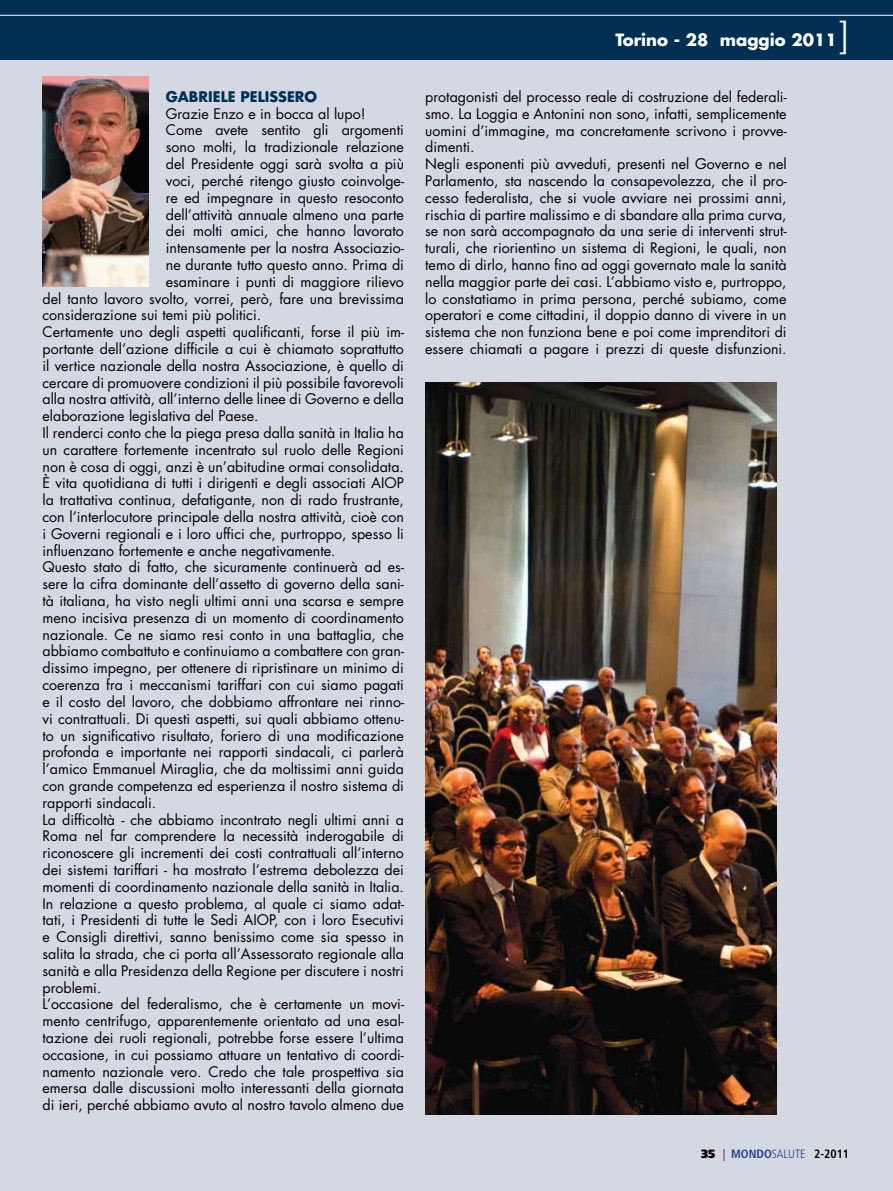
<style>
.page{position:relative;width:893px;height:1191px;background:#fff}
.page>*{position:absolute;margin:0;border:0;box-sizing:border-box;transform-origin:0 0}
.t1{font:300 37.5px "Frutiger";color:#fff}
.t2{font:700 16.5px "Futura Std";color:#fff}
.t3{font:14.25px/16.8px "Futura Std";color:#000}
.t4{font:700 14.25px "Futura Std";color:#002f54}
.t5{font:300 condensed 12px "Frutiger";color:#25408f}
.s1{font-weight:900;font-stretch:normal;color:#000}
.s2{color:#000}
.s3{font-weight:700}
.s4{font-weight:700;color:#000}
</style>
<div class="page">
<div style="left:0;top:60px;width:893px;height:1131px;background:#d4d8e2"></div>
<img style="left:43px;top:77px;width:106px;height:209px">
<img style="left:425px;top:383px;width:351px;height:731px">
<div style="left:0;top:0;width:893px;height:60px;background:#002f54"></div>
<hr style="left:0;top:15px;width:893px;height:1px;background:#fff">
<p class="t4" style="left:166px;top:90px;width:153px">GABRIELE PELISSERO</p>
<p class="t3" style="left:166px;top:106px;width:201px">Grazie Enzo e in bocca al lupo!</p>
<p class="t3" style="left:166px;top:123px;width:240px">Come avete sentito gli argomenti</p>
<p class="t3" style="left:166px;top:140px;width:240px">sono molti, la tradizionale relazione</p>
<p class="t3" style="left:166px;top:156px;width:240px">del Presidente oggi sarà svolta a più</p>
<p class="t3" style="left:166px;top:173px;width:240px">voci, perché ritengo giusto coinvolge-</p>
<p class="t3" style="left:166px;top:190px;width:240px">re ed impegnare in questo resoconto</p>
<p class="t3" style="left:166px;top:207px;width:240px">dell’attività annuale almeno una parte</p>
<p class="t3" style="left:166px;top:224px;width:240px">dei molti amici, che hanno lavorato</p>
<p class="t3" style="left:166px;top:240px;width:240px">intensamente per la nostra Associazio-</p>
<p class="t3" style="left:166px;top:257px;width:240px">ne durante tutto questo anno. Prima di</p>
<p class="t3" style="left:166px;top:274px;width:240px">esaminare i punti di maggiore rilievo</p>
<p class="t3" style="left:43px;top:291px;width:363px">del tanto lavoro svolto, vorrei, però, fare una brevissima</p>
<p class="t3" style="left:43px;top:308px;width:220px">considerazione sui temi più politici.</p>
<p class="t3" style="left:43px;top:324px;width:363px">Certamente uno degli aspetti qualificanti, forse il più im-</p>
<p class="t3" style="left:43px;top:341px;width:363px">portante dell’azione difficile a cui è chiamato soprattutto</p>
<p class="t3" style="left:43px;top:358px;width:363px">il vertice nazionale della nostra Associazione, è quello di</p>
<p class="t3" style="left:43px;top:375px;width:363px">cercare di promuovere condizioni il più possibile favorevoli</p>
<p class="t3" style="left:43px;top:392px;width:363px">alla nostra attività, all’interno delle linee di Governo e della</p>
<p class="t3" style="left:43px;top:408px;width:218px">elaborazione legislativa del Paese.</p>
<p class="t3" style="left:43px;top:425px;width:363px">Il renderci conto che la piega presa dalla sanità in Italia ha</p>
<p class="t3" style="left:43px;top:442px;width:363px">un carattere fortemente incentrato sul ruolo delle Regioni</p>
<p class="t3" style="left:43px;top:459px;width:363px">non è cosa di oggi, anzi è un’abitudine ormai consolidata.</p>
<p class="t3" style="left:43px;top:476px;width:363px">È vita quotidiana di tutti i dirigenti e degli associati AIOP</p>
<p class="t3" style="left:43px;top:492px;width:363px">la trattativa continua, defatigante, non di rado frustrante,</p>
<p class="t3" style="left:43px;top:509px;width:363px">con l’interlocutore principale della nostra attività, cioè con</p>
<p class="t3" style="left:43px;top:526px;width:363px">i Governi regionali e i loro uffici che, purtroppo, spesso li</p>
<p class="t3" style="left:43px;top:543px;width:295px">influenzano fortemente e anche negativamente.</p>
<p class="t3" style="left:43px;top:560px;width:363px">Questo stato di fatto, che sicuramente continuerà ad es-</p>
<p class="t3" style="left:43px;top:576px;width:363px">sere la cifra dominante dell’assetto di governo della sani-</p>
<p class="t3" style="left:43px;top:593px;width:363px">tà italiana, ha visto negli ultimi anni una scarsa e sempre</p>
<p class="t3" style="left:43px;top:610px;width:363px">meno incisiva presenza di un momento di coordinamento</p>
<p class="t3" style="left:43px;top:627px;width:363px">nazionale. Ce ne siamo resi conto in una battaglia, che</p>
<p class="t3" style="left:43px;top:644px;width:363px">abbiamo combattuto e continuiamo a combattere con gran-</p>
<p class="t3" style="left:43px;top:660px;width:363px">dissimo impegno, per ottenere di ripristinare un minimo di</p>
<p class="t3" style="left:43px;top:677px;width:363px">coerenza fra i meccanismi tariffari con cui siamo pagati</p>
<p class="t3" style="left:43px;top:694px;width:363px">e il costo del lavoro, che dobbiamo affrontare nei rinno-</p>
<p class="t3" style="left:43px;top:711px;width:363px">vi contrattuali. Di questi aspetti, sui quali abbiamo ottenu-</p>
<p class="t3" style="left:43px;top:728px;width:363px">to un significativo risultato, foriero di una modificazione</p>
<p class="t3" style="left:43px;top:744px;width:363px">profonda e importante nei rapporti sindacali, ci parlerà</p>
<p class="t3" style="left:43px;top:761px;width:363px">l’amico Emmanuel Miraglia, che da moltissimi anni guida</p>
<p class="t3" style="left:43px;top:778px;width:363px">con grande competenza ed esperienza il nostro sistema di</p>
<p class="t3" style="left:43px;top:795px;width:115px">rapporti sindacali.</p>
<p class="t3" style="left:43px;top:812px;width:363px">La difficoltà - che abbiamo incontrato negli ultimi anni a</p>
<p class="t3" style="left:43px;top:828px;width:363px">Roma nel far comprendere la necessità inderogabile di</p>
<p class="t3" style="left:43px;top:845px;width:363px">riconoscere gli incrementi dei costi contrattuali all’interno</p>
<p class="t3" style="left:43px;top:862px;width:363px">dei sistemi tariffari - ha mostrato l’estrema debolezza dei</p>
<p class="t3" style="left:43px;top:879px;width:363px">momenti di coordinamento nazionale della sanità in Italia.</p>
<p class="t3" style="left:43px;top:896px;width:363px">In relazione a questo problema, al quale ci siamo adat-</p>
<p class="t3" style="left:43px;top:912px;width:363px">tati, i Presidenti di tutte le Sedi AIOP, con i loro Esecutivi</p>
<p class="t3" style="left:43px;top:929px;width:363px">e Consigli direttivi, sanno benissimo come sia spesso in</p>
<p class="t3" style="left:43px;top:946px;width:363px">salita la strada, che ci porta all’Assessorato regionale alla</p>
<p class="t3" style="left:43px;top:963px;width:363px">sanità e alla Presidenza della Regione per discutere i nostri</p>
<p class="t3" style="left:43px;top:980px;width:60px">problemi.</p>
<p class="t3" style="left:43px;top:996px;width:363px">L’occasione del federalismo, che è certamente un movi-</p>
<p class="t3" style="left:43px;top:1013px;width:363px">mento centrifugo, apparentemente orientato ad una esal-</p>
<p class="t3" style="left:43px;top:1030px;width:363px">tazione dei ruoli regionali, potrebbe forse essere l’ultima</p>
<p class="t3" style="left:43px;top:1047px;width:363px">occasione, in cui possiamo attuare un tentativo di coordi-</p>
<p class="t3" style="left:43px;top:1064px;width:363px">namento nazionale vero. Credo che tale prospettiva sia</p>
<p class="t3" style="left:43px;top:1080px;width:363px">emersa dalle discussioni molto interessanti della giornata</p>
<p class="t3" style="left:43px;top:1097px;width:363px">di ieri, perché abbiamo avuto al nostro tavolo almeno due</p>
<p class="t2" style="left:615px;top:32px;width:223px">Torino - 28 maggio 2011</p>
<h1 class="t1" style="left:838px;top:21px;width:12px">]</h1>
<p class="t3" style="left:425px;top:89px;width:363px">protagonisti del processo reale di costruzione del federali&shy;smo. La Loggia e Antonini non sono, infatti, semplicemente uomini d’immagine, ma concretamente scrivono i provve&shy;dimenti.<br>Negli esponenti più avveduti, presenti nel Governo e nel Parlamento, sta nascendo la consapevolezza, che il pro&shy;cesso federalista, che si vuole avviare nei prossimi anni, rischia di partire malissimo e di sbandare alla prima curva, se non sarà accompagnato da una serie di interventi strut&shy;turali, che riorientino un sistema di Regioni, le quali, non temo di dirlo, hanno fino ad oggi governato male la sanità nella maggior parte dei casi. L’abbiamo visto e, purtroppo, lo constatiamo in prima persona, perché subiamo, come operatori e come cittadini, il doppio danno di vivere in un sistema che non funziona bene e poi come imprenditori di essere chiamati a pagare i prezzi di queste disfunzioni.</p>
<p class="t5" style="left:701px;top:1149px;width:150px"><span class="s1">35</span> <span class="s2">|</span> <span class="s3">MONDO</span>SALUTE <span class="s4">2-2011</span></p>
</div>
